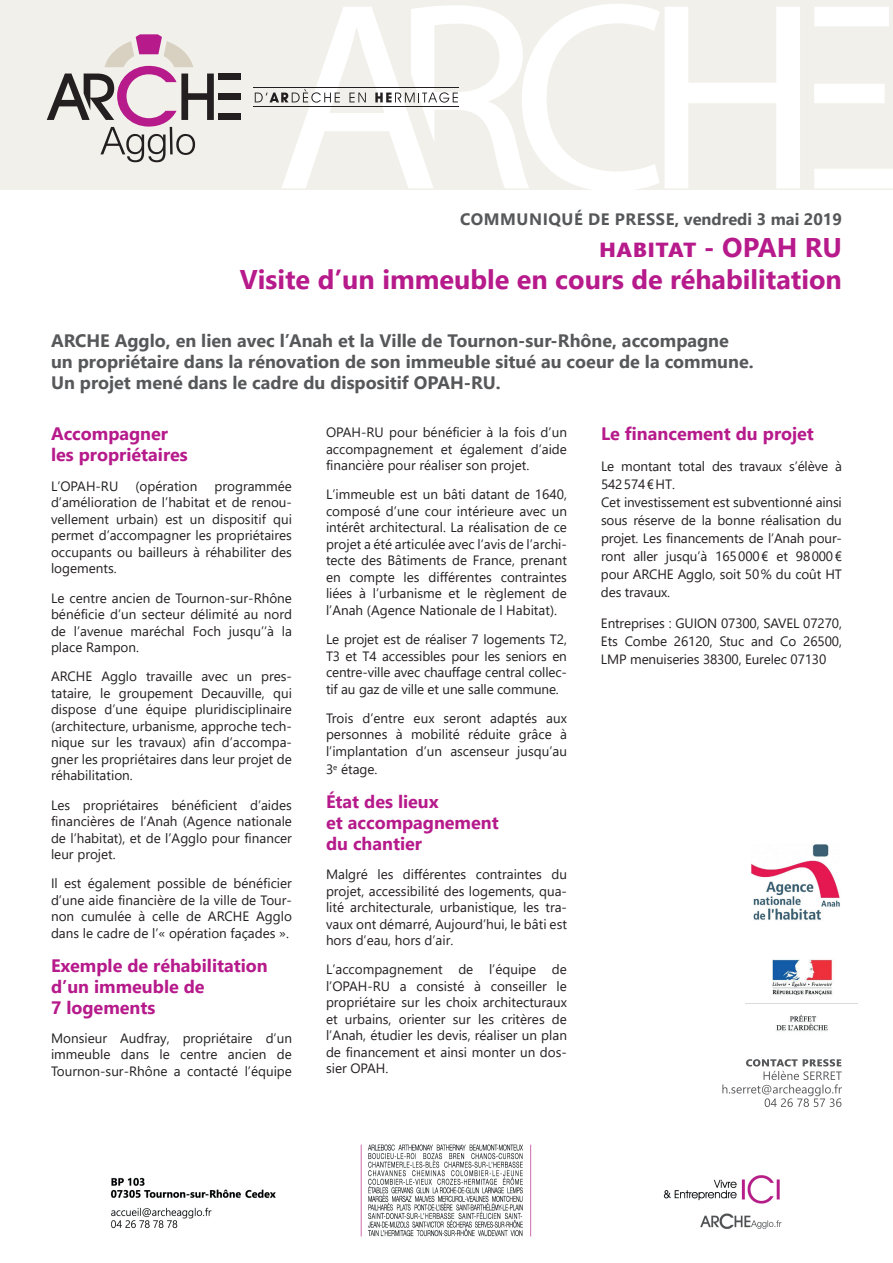
<style>
.page{position:relative;width:893px;height:1263px;background:#fff}
.page>*{position:absolute;margin:0;border:0;box-sizing:border-box;transform-origin:0 0}
.t1{font:700 27px/32.4px "Segoe UI";color:#b61a8b;text-align:right}
.t2{font:700 18px/21px "Segoe UI";color:#57585a}
.t3{font:700 18px/21px "Segoe UI";color:#b61a8b}
.t4{font:700 16.5px "Segoe UI";letter-spacing:.035em;color:#57585a}
.t5{font:13.5px/16.5px "Segoe UI";color:#231f20;text-align:justify}
</style>
<div class="page">
<svg style="left:722px;top:1059px;width:120px;height:48px"></svg>
<img style="left:110px;top:1144px;width:672px;height:93px">
<div style="left:0;top:0;width:892px;height:190px;background:#f2f0ea"></div>
<svg style="left:814px;top:7px;width:79px;height:181px"></svg>
<svg style="left:255px;top:4px;width:545px;height:186px"></svg>
<hr style="left:253px;top:88px;width:206px;height:1px;background:#231f20">
<hr style="left:253px;top:107px;width:206px;height:1px;background:#231f20">
<div style="left:218px;top:114px;width:23px;height:6px;background:#231f20"></div>
<div style="left:218px;top:94px;width:23px;height:6px;background:#231f20"></div>
<div style="left:218px;top:74px;width:23px;height:6px;background:#231f20"></div>
<svg style="left:47px;top:34px;width:167px;height:128px"></svg>
<img style="left:751px;top:844px;width:89px;height:76px">
<img style="left:746px;top:959px;width:112px;height:72px">
<p class="t4" style="left:460px;top:203px;width:383px">COMMUNIQUÉ DE PRESSE, vendredi 3 mai 2019</p>
<h1 class="t1" style="left:240px;top:229px;width:603px">habitat - OPAH RU<br>Visite d’un immeuble en cours de réhabilitation</h1>
<h2 class="t2" style="left:51px;top:329px;width:704px">ARCHE Agglo, en lien avec l’Anah et la Ville de Tournon-sur-Rhône, accompagne un propriétaire dans la rénovation de son immeuble situé au coeur de la commune.<br>Un projet mené dans le cadre du dispositif OPAH-RU.</h2>
<h2 class="t3" style="left:51px;top:422px;width:138px">Accompagner les propriétaires</h2>
<p class="t5" style="left:51px;top:476px;width:69px">L’OPAH-RU</p>
<p class="t5" style="left:135px;top:476px;width:63px">(opération</p>
<p class="t5" style="left:51px;top:476px;width:242px;text-indent:164px">programmée d’amélioration de l’habitat et de renou&shy;vellement urbain) est un dispositif qui permet d’accompagner les propriétaires occupants ou bailleurs à réhabiliter des logements.</p>
<p class="t5" style="left:51px;top:588px;width:242px">Le centre ancien de Tournon-sur-Rhône bénéficie d’un secteur délimité au nord de l’avenue maréchal Foch jusqu’’à la place Rampon.</p>
<p class="t5" style="left:51px;top:667px;width:242px">ARCHE Agglo travaille avec un pres&shy;tataire, le groupement Decauville, qui dispose d’une équipe pluridisciplinaire (architecture, urbanisme, approche tech&shy;nique sur les travaux) afin d’accompa&shy;gner les propriétaires dans leur projet de réhabilitation.</p>
<p class="t5" style="left:51px;top:795px;width:242px">Les propriétaires bénéficient d’aides financières de l’Anah (Agence nationale de l’habitat), et de l’Agglo pour financer leur projet.</p>
<p class="t5" style="left:51px;top:874px;width:242px">Il est également possible de bénéficier d’une aide financière de la ville de Tour&shy;non cumulée à celle de ARCHE Agglo dans le cadre de l’« opération façades ».</p>
<h2 class="t3" style="left:51px;top:953px;width:218px">Exemple de réhabilitation d’un immeuble de<br>7 logements</h2>
<p class="t5" style="left:51px;top:1028px;width:242px">Monsieur Audfray, propriétaire d’un immeuble dans le centre ancien de Tournon-sur-Rhône a contacté l’équipe</p>
<p class="t5" style="left:326px;top:423px;width:242px">OPAH-RU pour bénéficier à la fois d’un accompagnement et également d’aide financière pour réaliser son projet.</p>
<p class="t5" style="left:326px;top:485px;width:242px">L’immeuble est un bâti datant de 1640, composé d’une cour intérieure avec un intérêt architectural. La réalisation de ce projet a été articulée avec l’avis de l’archi&shy;tecte des Bâtiments de France, prenant en compte les différentes contraintes liées à l’urbanisme et le règlement de l’Anah (Agence Nationale de l Habitat).</p>
<p class="t5" style="left:326px;top:630px;width:242px">Le projet est de réaliser 7 logements T2, T3 et T4 accessibles pour les seniors en centre-ville avec chauffage central collec&shy;tif au gaz de ville et une salle commune.</p>
<p class="t5" style="left:326px;top:709px;width:242px">Trois d’entre eux seront adaptés aux personnes à mobilité réduite grâce à l’implantation d’un ascenseur jusqu’au</p>
<p class="t5" style="left:326px;top:760px;width:53px">3<sup>e</sup> étage.</p>
<h2 class="t3" style="left:326px;top:789px;width:174px">État des lieux<br>et accompagnement du chantier</h2>
<p class="t5" style="left:326px;top:865px;width:242px">Malgré les différentes contraintes du projet, accessibilité des logements, qua&shy;lité architecturale, urbanistique, les tra&shy;vaux ont démarré, Aujourd’hui, le bâti est hors d’eau, hors d’air.</p>
<p class="t5" style="left:326px;top:960px;width:242px">L’accompagnement de l’équipe de l’OPAH-RU a consisté à conseiller le propriétaire sur les choix architecturaux et urbains, orienter sur les critères de l’Anah, étudier les devis, réaliser un plan de financement et ainsi monter un dos&shy;sier OPAH.</p>
<h2 class="t3" style="left:601px;top:422px;width:214px">Le financement du projet</h2>
<p class="t5" style="left:601px;top:456px;width:242px;line-height:18px;text-align:left">Le montant total des travaux s’élève à<br>542574€HT.<br>Cet investissement est subventionné ainsi sous réserve de la bonne réalisation du projet. Les financements de l’Anah pour&shy;ront aller jusqu’à 165000€ et 98000€ pour ARCHE Agglo, soit 50% du coût HT des travaux.</p>
<p class="t5" style="left:601px;top:613px;width:242px;line-height:18px">Entreprises : GUION 07300, SAVEL 07270, Ets Combe 26120, Stuc and Co 26500, LMP menuiseries 38300, Eurelec 07130</p>
</div>
